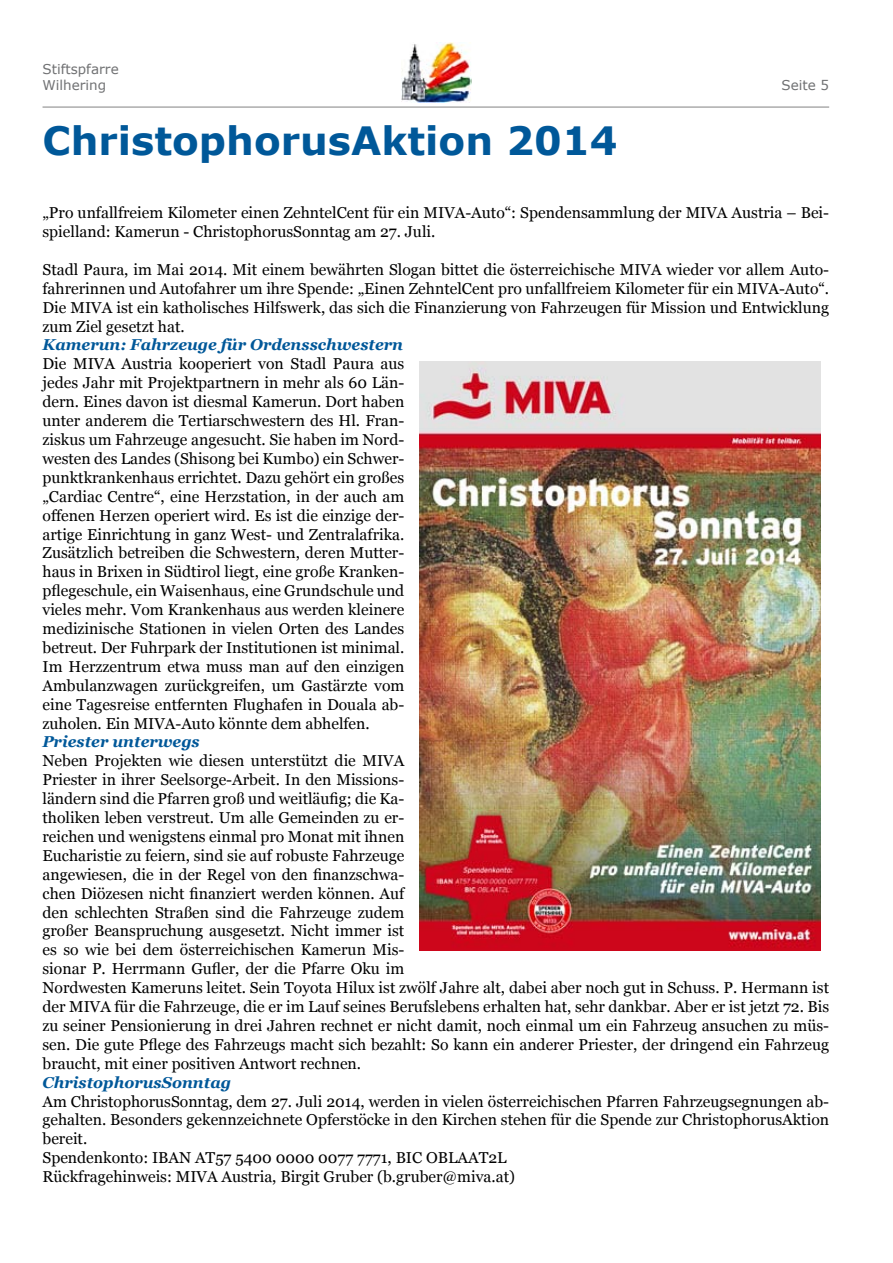
<style>
.page{position:relative;width:893px;height:1263px;background:#fff}
.page>*{position:absolute;margin:0;border:0;box-sizing:border-box;transform-origin:0 0}
.t1{font:700 39px "Verdana";color:#005899}
.t2{font:15.75px/18.9px "Georgia";color:#000}
.t3{font:italic 700 15.75px "Georgia";color:#005899}
.t4{font:13.5px/16.2px "Verdana";color:#707173}
</style>
<div class="page">
<hr style="left:43px;top:107px;width:786px;height:1px;background:#000">
<img style="left:402px;top:43px;width:69px;height:60px">
<img style="left:419px;top:361px;width:401px;height:590px">
<p class="t4" style="left:43px;top:61px;width:78px">Stiftspfarre<br>Wilhering</p>
<h1 class="t1" style="left:43px;top:113px;width:576px">ChristophorusAktion 2014</h1>
<p class="t4" style="left:781px;top:77px;width:49px">Seite 5</p>
<p class="t2" style="left:43px;top:204px;width:788px">„Pro unfallfreiem Kilometer einen ZehntelCent für ein MIVA-Auto“: Spendensammlung der MIVA Austria – Bei&shy;spielland: Kamerun - ChristophorusSonntag am 27. Juli.</p>
<p class="t2" style="left:43px;top:260px;width:788px;text-align:justify">Stadl Paura, im Mai 2014. Mit einem bewährten Slogan bittet die österreichische MIVA wieder vor allem Auto&shy;fahrerinnen und Autofahrer um ihre Spende: „Einen ZehntelCent pro unfallfreiem Kilometer für ein MIVA-Auto“.<br>Die MIVA ist ein katholisches Hilfswerk, das sich die Finanzierung von Fahrzeugen für Mission und Entwicklung zum Ziel gesetzt hat.</p>
<p class="t3" style="left:43px;top:335px;width:362px">Kamerun: Fahrzeuge für Ordensschwestern</p>
<p class="t2" style="left:43px;top:355px;width:363px;text-align:justify">Die MIVA Austria kooperiert von Stadl Paura aus jedes Jahr mit Projektpartnern in mehr als 60 Län&shy;dern. Eines davon ist diesmal Kamerun. Dort haben unter anderem die Tertiarschwestern des Hl. Fran&shy;ziskus um Fahrzeuge angesucht. Sie haben im Nord&shy;westen des Landes (Shisong bei Kumbo) ein Schwer&shy;punktkrankenhaus errichtet. Dazu gehört ein großes „Cardiac Centre“, eine Herzstation, in der auch am offenen Herzen operiert wird. Es ist die einzige der&shy;artige Einrichtung in ganz West- und Zentralafrika.<br>Zusätzlich betreiben die Schwestern, deren Mutter&shy;haus in Brixen in Südtirol liegt, eine große Kranken&shy;pflegeschule, ein Waisenhaus, eine Grundschule und vieles mehr. Vom Krankenhaus aus werden kleinere medizinische Stationen in vielen Orten des Landes betreut. Der Fuhrpark der Institutionen ist minimal.<br>Im Herzzentrum etwa muss man auf den einzigen Ambulanzwagen zurückgreifen, um Gastärzte vom eine Tagesreise entfernten Flughafen in Douala ab&shy;zuholen. Ein MIVA-Auto könnte dem abhelfen.</p>
<p class="t3" style="left:43px;top:732px;width:159px">Priester unterwegs</p>
<p class="t2" style="left:43px;top:752px;width:788px">Neben Projekten wie diesen unterstützt die MIVA<br>Priester in ihrer Seelsorge-Arbeit. In den Missions-<br>ländern sind die Pfarren groß und weitläufig; die Ka-<br>tholiken leben verstreut. Um alle Gemeinden zu er-<br>reichen und wenigstens einmal pro Monat mit ihnen<br>Eucharistie zu feiern, sind sie auf robuste Fahrzeuge<br>angewiesen, die in der Regel von den finanzschwa-<br>chen Diözesen nicht finanziert werden können. Auf<br>den schlechten Straßen sind die Fahrzeuge zudem<br>großer Beanspruchung ausgesetzt. Nicht immer ist<br>es so wie bei dem österreichischen Kamerun Mis-<br>sionar P. Herrmann Gufler, der die Pfarre Oku im<br>Nordwesten Kameruns leitet. Sein Toyota Hilux ist zwölf Jahre alt, dabei aber noch gut in Schuss. P. Hermann ist der MIVA für die Fahrzeuge, die er im Lauf seines Berufslebens erhalten hat, sehr dankbar. Aber er ist jetzt 72. Bis zu seiner Pensionierung in drei Jahren rechnet er nicht damit, noch einmal um ein Fahrzeug ansuchen zu müs&shy;sen. Die gute Pflege des Fahrzeugs macht sich bezahlt: So kann ein anderer Priester, der dringend ein Fahrzeug braucht, mit einer positiven Antwort rechnen.</p>
<p class="t3" style="left:43px;top:1072px;width:190px">ChristophorusSonntag</p>
<p class="t2" style="left:43px;top:1092px;width:788px">Am ChristophorusSonntag, dem 27. Juli 2014, werden in vielen österreichischen Pfarren Fahrzeugsegnungen ab&shy;gehalten. Besonders gekennzeichnete Opferstöcke in den Kirchen stehen für die Spende zur ChristophorusAktion bereit.<br>Spendenkonto: IBAN AT57 5400 0000 0077 7771, BIC OBLAAT2L<br>Rückfragehinweis: MIVA Austria, Birgit Gruber (b.gruber@miva.at)</p>
</div>
